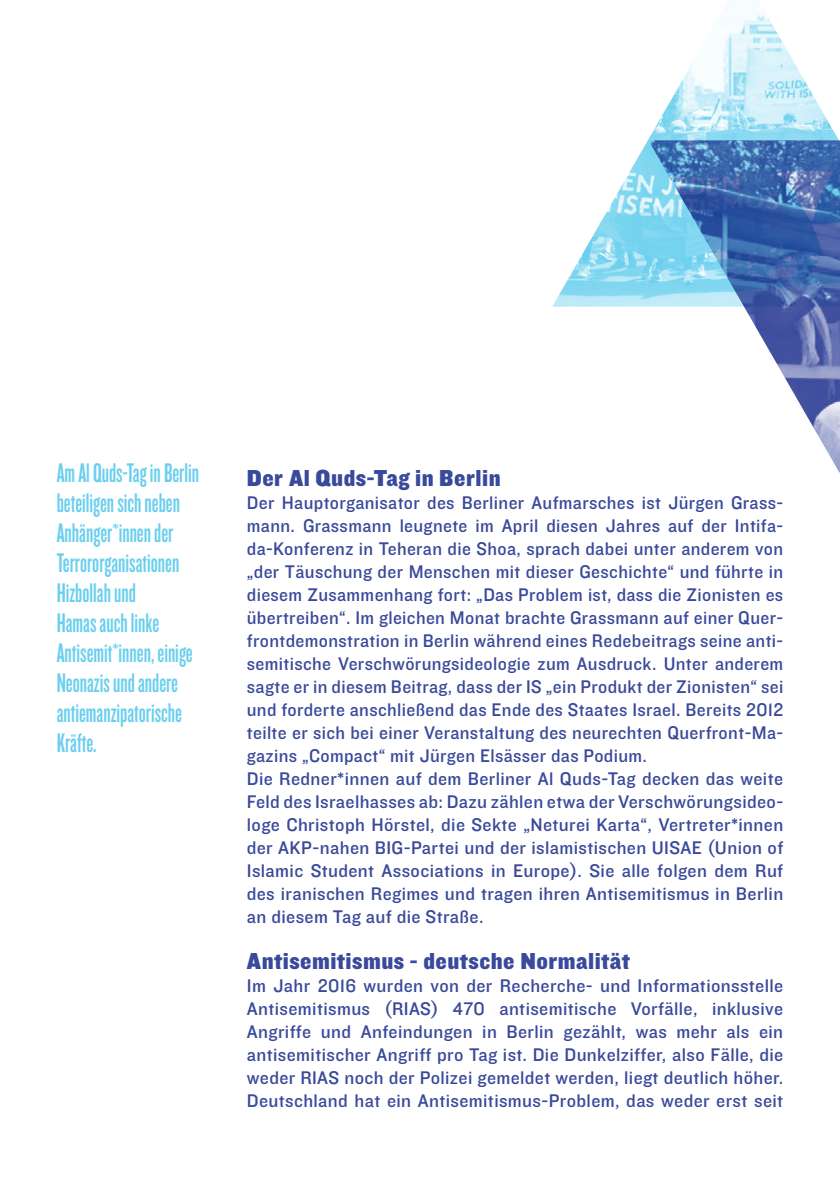
<style>
.page{position:relative;width:840px;height:1191px;background:#fff}
.page>*{position:absolute;margin:0;border:0;box-sizing:border-box;transform-origin:0 0}
.t1{font:28px/30px "Knockout HTF47 Bantamweight";color:#6acfee}
.t2{font:24px "Knockout HTF71 Full Middlewt";letter-spacing:.02em;color:#39499b}
.t3{font:19px/23px "Knockout HTF31 Junior Middlewt";letter-spacing:.02em;color:#39499b}
</style>
<div class="page">
<img style="left:552px;top:12px;width:287px;height:295px">
<img style="left:648px;top:140px;width:191px;height:332px">
<h1 class="t1" style="left:57px;top:458px;width:144px">Am Al Quds-Tag in Berlin beteiligen sich neben<br>Anhänger*innen der<br>Terrororganisationen<br>Hizbollah und<br>Hamas auch linke<br>Antisemit*innen, einige<br>Neonazis und andere antiemanzipatorische<br>Kräfte.</h1>
<p class="t2" style="left:247px;top:465px;width:255px">Der Al Quds-Tag in Berlin</p>
<p class="t3" style="left:247px;top:492px;width:537px">Der Hauptorganisator des Berliner Aufmarsches ist Jürgen Grass&shy;mann. Grassmann leugnete im April diesen Jahres auf der Intifa&shy;da-Konferenz in Teheran die Shoa, sprach dabei unter anderem von „der Täuschung der Menschen mit dieser Geschichte“ und führte in diesem Zusammenhang fort: „Das Problem ist, dass die Zionisten es übertreiben“. Im gleichen Monat brachte Grassmann auf einer Quer&shy;frontdemonstration in Berlin während eines Redebeitrags seine anti&shy;semitische Verschwörungsideologie zum Ausdruck. Unter anderem sagte er in diesem Beitrag, dass der IS „ein Produkt der Zionisten“ sei und forderte anschließend das Ende des Staates Israel. Bereits 2012 teilte er sich bei einer Veranstaltung des neurechten Querfront-Ma&shy;gazins „Compact“ mit Jürgen Elsässer das Podium.<br>Die Redner*innen auf dem Berliner Al Quds-Tag decken das weite Feld des Israelhasses ab: Dazu zählen etwa der Verschwörungsideo&shy;loge Christoph Hörstel, die Sekte „Neturei Karta“, Vertreter*innen der AKP-nahen BIG-Partei und der islamistischen UISAE (Union of Islamic Student Associations in Europe). Sie alle folgen dem Ruf des iranischen Regimes und tragen ihren Antisemitismus in Berlin an diesem Tag auf die Straße.</p>
<p class="t2" style="left:247px;top:948px;width:384px">Antisemitismus - deutsche Normalität</p>
<p class="t3" style="left:247px;top:975px;width:537px;text-align:justify">Im Jahr 2016 wurden von der Recherche- und Informationsstelle Antisemitismus (RIAS) 470 antisemitische Vorfälle, inklusive Angriffe und Anfeindungen in Berlin gezählt, was mehr als ein antisemitischer Angriff pro Tag ist. Die Dunkelziffer, also Fälle, die weder RIAS noch der Polizei gemeldet werden, liegt deutlich höher.<br>Deutschland hat ein Antisemitismus-Problem, das weder erst seit</p>
</div>
